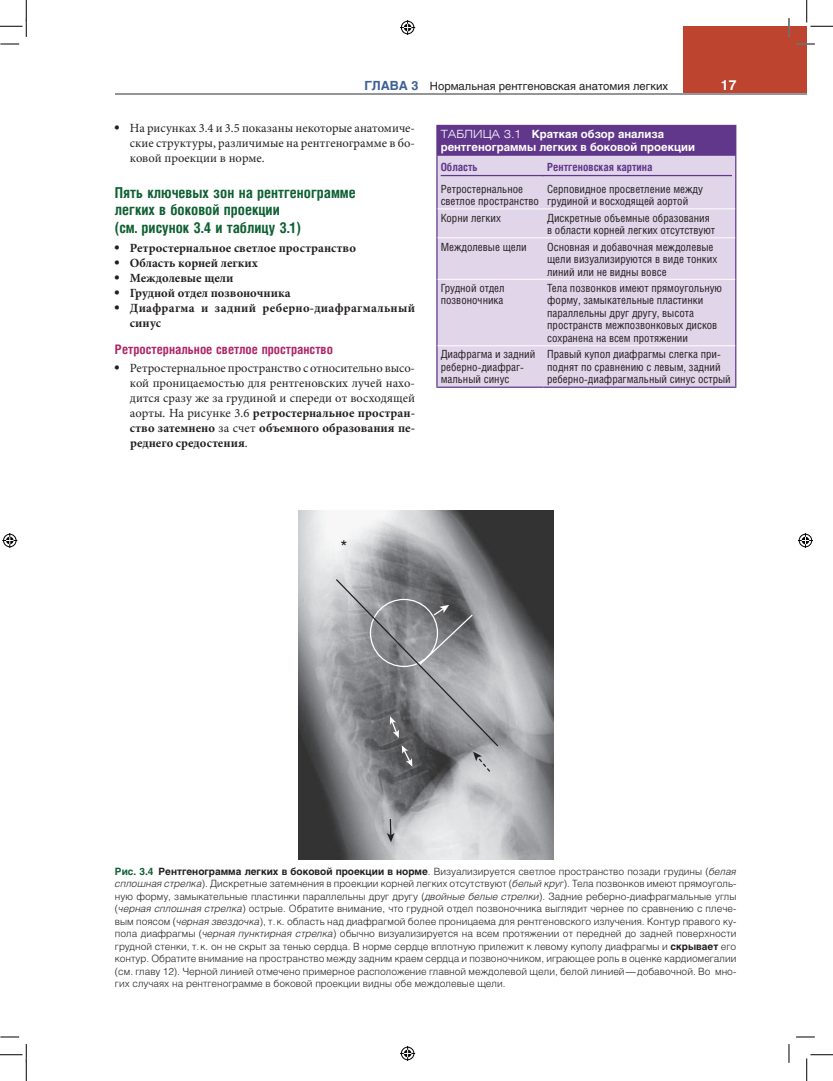
<style>
.page{position:relative;width:833px;height:1081px;background:#fff}
.page>*{position:absolute;margin:0;border:0;box-sizing:border-box;transform-origin:0 0}
.t1{font:17.5px "Helios";color:#231f20}
.zag-Key-green{font:700 15px/17.5px "Helios Cond";color:#0e6032}
.t2{font:700 13.75px "Helios";color:#fff}
.zag-3-red{font:700 13.12px "Helios Cond";color:#ad2668}
.t3{font:12.5px/15px "Minion Pro";color:#231f20;text-align:justify}
.t4{font:700 12.5px/15px "Minion Pro";letter-spacing:.005em;color:#231f20}
.Box_Tabl_txt{font:11.25px/12.5px "Helios Cond";color:#231f20}
.BoxName{font:700 11.25px/12.5px "Helios";color:#fff}
.t5{font:11.25px "Helios";color:#231f20}
.Tabl_txt_Bold_2razde{font:700 11.25px "Helios Cond";color:#61378b}
.ris_podp_L{font:300 10px/12.5px "Helios";color:#231f20;text-align:justify}
.s1{font-weight:700;font-size:12.5px;color:#3b6094}
.s2{font-family:"Helios";font-weight:700}
.s3{font-family:"Helios"}
.s4{font-weight:700}
.s5{font-family:"Helios Ext Light C";font-weight:400}
.s6{font-weight:700;color:#0e6032}
.s7{font-style:italic}
</style>
<div class="page">
<div style="left:683px;top:26px;width:123px;height:67px;background:#bd442f"></div>
<hr style="left:115px;top:93px;width:691px;height:1px;background:#939598">
<div style="left:436px;top:125px;width:299px;height:31px;background:#61378b"></div>
<div style="left:437px;top:156px;width:297px;height:230px;background:#e0d5e9"></div>
<hr style="left:543px;top:125px;width:193px;height:1px;background:#61378b">
<hr style="left:734px;top:126px;width:2px;height:30px;background:#61378b">
<hr style="left:734px;top:156px;width:2px;height:24px;background:#61378b">
<hr style="left:734px;top:180px;width:2px;height:29px;background:#61378b">
<svg style="left:436px;top:156px;width:1px;height:82px"></svg>
<hr style="left:734px;top:209px;width:2px;height:29px;background:#61378b">
<hr style="left:436px;top:238px;width:1px;height:41px;background:#61378b">
<hr style="left:734px;top:238px;width:2px;height:41px;background:#61378b">
<hr style="left:436px;top:279px;width:1px;height:66px;background:#61378b">
<hr style="left:734px;top:279px;width:2px;height:66px;background:#61378b">
<hr style="left:436px;top:345px;width:1px;height:41px;background:#61378b">
<hr style="left:734px;top:345px;width:2px;height:41px;background:#61378b">
<hr style="left:436px;top:386px;width:107px;height:2px;background:#61378b">
<hr style="left:543px;top:386px;width:193px;height:2px;background:#61378b">
<hr style="left:437px;top:208px;width:106px;height:1px;background:#fff">
<hr style="left:543px;top:208px;width:191px;height:1px;background:#fff">
<hr style="left:437px;top:237px;width:106px;height:1px;background:#fff">
<hr style="left:543px;top:237px;width:191px;height:1px;background:#fff">
<hr style="left:437px;top:279px;width:106px;height:1px;background:#fff">
<hr style="left:543px;top:279px;width:191px;height:1px;background:#fff">
<hr style="left:437px;top:345px;width:106px;height:1px;background:#fff">
<hr style="left:543px;top:345px;width:191px;height:1px;background:#fff">
<hr style="left:440px;top:175px;width:103px;height:1px;background:#61378b">
<hr style="left:542px;top:175px;width:189px;height:1px;background:#61378b">
<img style="left:298px;top:510px;width:255px;height:349px">
<svg style="left:386px;top:817px;width:8px;height:25px"></svg>
<svg style="left:334px;top:577px;width:165px;height:196px;background:#8c8d90"></svg>
<svg style="left:0;top:43px;width:19px;height:2px"></svg>
<svg style="left:796px;top:43px;width:18px;height:2px"></svg>
<svg style="left:0;top:1036px;width:19px;height:1px"></svg>
<svg style="left:796px;top:1036px;width:18px;height:1px"></svg>
<svg style="left:788px;top:18px;width:1px;height:19px"></svg>
<svg style="left:788px;top:1044px;width:1px;height:18px"></svg>
<svg style="left:0;top:0;width:27px;height:37px"></svg>
<svg style="left:0;top:1044px;width:27px;height:36px"></svg>
<svg style="left:806px;top:0;width:26px;height:27px"></svg>
<svg style="left:806px;top:1054px;width:26px;height:26px"></svg>
<svg style="left:400px;top:20px;width:15px;height:15px"></svg>
<svg style="left:400px;top:1046px;width:15px;height:14px"></svg>
<svg style="left:2px;top:533px;width:15px;height:15px"></svg>
<svg style="left:797px;top:533px;width:15px;height:15px"></svg>
<p class="t5" style="left:364px;top:79px;width:305px"><span class="s1">ГЛАВА 3</span> Нормальная рентгеновская анатомия легких</p>
<h3 class="t2" style="left:720px;top:77px;width:17px">17</h3>
<p class="t3" style="left:130px;top:120px;width:286px;text-indent:-15px"><span class="s2">•</span> На рисунках 3.4 и 3.5 показаны некоторые анатомиче‑ ские структуры, различимые на рентгенограмме в бо‑ ковой проекции в норме.</p>
<p class="zag-Key-green" style="left:115px;top:183px;width:242px">Пять ключевых зон на рентгенограмме легких в боковой проекции<br>(см. рисунок 3.4 и таблицу 3.1)</p>
<p class="t4" style="left:115px;top:240px;width:242px"><span class="s3">•</span> Ретростернальное светлое пространство</p>
<p class="t4" style="left:115px;top:255px;width:144px"><span class="s3">•</span> Область корней легких</p>
<p class="t4" style="left:115px;top:270px;width:120px"><span class="s3">•</span> Междолевые щели</p>
<p class="t4" style="left:115px;top:285px;width:177px"><span class="s3">•</span> Грудной отдел позвоночника</p>
<p class="t4" style="left:130px;top:300px;width:286px;text-indent:-15px"><span class="s3">•</span> Диафрагма и задний реберно‑диафрагмальный синус</p>
<p class="zag-3-red" style="left:115px;top:341px;width:219px">Ретростернальное светлое пространство</p>
<p class="t3" style="left:130px;top:360px;width:286px;text-indent:-15px"><span class="s2">•</span> Ретростернальное пространство с относительно высо‑ кой проницаемостью для рентгеновских лучей нахо‑ дится сразу же за грудиной и спереди от восходящей аорты. На рисунке 3.6 <span class="s4">ретростернальное простран‑ ство затемнено</span> за счет <span class="s4">объемного образования пе‑ реднего средостения</span>.</p>
<p class="BoxName" style="left:440px;top:128px;width:255px"><span class="s5">ТАБЛИЦА 3.1</span> Краткая обзор анализа рентгенограммы легких в боковой проекции</p>
<p class="Tabl_txt_Bold_2razde" style="left:440px;top:160px;width:39px">Область</p>
<p class="Tabl_txt_Bold_2razde" style="left:547px;top:160px;width:107px">Рентгеновская картина</p>
<p class="Box_Tabl_txt" style="left:440px;top:182px;width:100px">Ретростернальное светлое пространство</p>
<p class="Box_Tabl_txt" style="left:547px;top:182px;width:157px">Серповидное просветление между грудиной и восходящей аортой</p>
<p class="Box_Tabl_txt" style="left:440px;top:211px;width:62px">Корни легких</p>
<p class="Box_Tabl_txt" style="left:547px;top:211px;width:169px">Дискретные объемные образования в области корней легких отсутствуют</p>
<p class="Box_Tabl_txt" style="left:440px;top:240px;width:87px">Междолевые щели</p>
<p class="Box_Tabl_txt" style="left:547px;top:240px;width:171px">Основная и добавочная междолевые щели визуализируются в виде тонких линий или не видны вовсе</p>
<p class="Box_Tabl_txt" style="left:440px;top:281px;width:65px">Грудной отдел позвоночника</p>
<p class="Box_Tabl_txt" style="left:547px;top:281px;width:176px">Тела позвонков имеют прямоугольную форму, замыкательные пластинки параллельны друг другу, высота пространств межпозвонковых дисков сохранена на всем протяжении</p>
<p class="Box_Tabl_txt" style="left:440px;top:348px;width:96px">Диафрагма и задний реберно‑диафраг‑ мальный синус</p>
<p class="Box_Tabl_txt" style="left:547px;top:348px;width:185px">Правый купол диафрагмы слегка при‑ поднят по сравнению с левым, задний реберно‑диафрагмальный синус острый</p>
<p class="t1" style="left:340px;top:536px;width:8px">*</p>
<p class="ris_podp_L" style="left:115px;top:864px;width:622px"><span class="s6">Рис. 3.4</span> <span class="s4">Рентгенограмма легких в боковой проекции в норме</span>. Визуализируется светлое пространство позади грудины (<span class="s7">белая сплошная стрелка</span>). Дискретные затемнения в проекции корней легких отсутствуют (<span class="s7">белый круг</span>). Тела позвонков имеют прямоуголь‑ ную форму, замыкательные пластинки параллельны друг другу (<span class="s7">двойные белые стрелки</span>). Задние реберно‑диафрагмальные углы (<span class="s7">черная сплошная стрелка</span>) острые. Обратите внимание, что грудной отдел позвоночника выглядит чернее по сравнению с плече‑ вым поясом (<span class="s7">черная звездочка</span>), т.к. область над диафрагмой более проницаема для рентгеновского излучения. Контур правого ку‑ пола диафрагмы (<span class="s7">черная пунктирная стрелка</span>) обычно визуализируется на всем протяжении от передней до задней поверхности грудной стенки, т.к. он не скрыт за тенью сердца. В норме сердце вплотную прилежит к левому куполу диафрагмы и <span class="s4">скрывает</span> его контур. Обратите внимание на пространство между задним краем сердца и позвоночником, играющее роль в оценке кардиомегалии (см. главу 12). Черной линией отмечено примерное расположение главной междолевой щели, белой линией— добавочной. Во мно‑ гих случаях на рентгенограмме в боковой проекции видны обе междолевые щели.</p>
</div>
